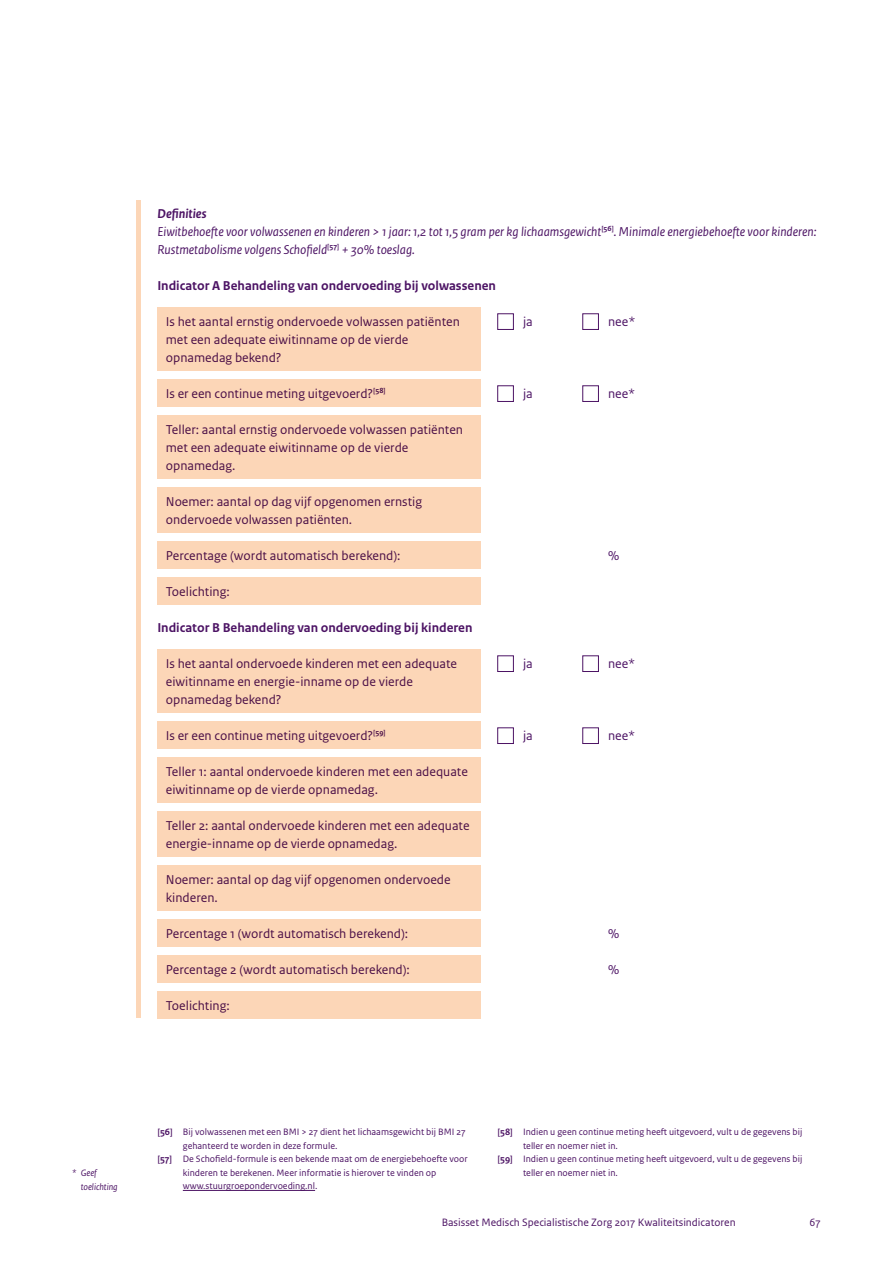
<style>
.page{position:relative;width:893px;height:1263px;background:#fff}
.page>*{position:absolute;margin:0;border:0;box-sizing:border-box;transform-origin:0 0}
.t1{font:13.5px/18px "Rijksoverheid Sans Text";color:#4c1364}
.t2{font:italic 13.5px/18px "Rijksoverheid Sans Text";color:#4c1364}
.t3{font:700 13.5px "Rijksoverheid Sans Text";color:#4c1364}
.t4{font:11.25px "Rijksoverheid Sans Text";color:#4c1364}
.t5{font:9.75px "Rijksoverheid Sans Text";color:#4c1364}
.t6{font:italic 9.75px/13.5px "Rijksoverheid Sans Text";color:#4c1364}
.s1{font-weight:700}
</style>
<div class="page">
<hr style="left:136px;top:200px;width:4px;height:817px;background:#fcd6b7">
<div style="left:583px;top:314px;width:16px;height:16px;border:1px solid #4c1364"></div>
<div style="left:583px;top:386px;width:16px;height:16px;border:1px solid #4c1364"></div>
<div style="left:583px;top:656px;width:16px;height:16px;border:1px solid #4c1364"></div>
<div style="left:583px;top:728px;width:16px;height:16px;border:1px solid #4c1364"></div>
<div style="left:497px;top:314px;width:17px;height:16px;border:1px solid #4c1364"></div>
<div style="left:497px;top:386px;width:17px;height:16px;border:1px solid #4c1364"></div>
<div style="left:497px;top:656px;width:17px;height:16px;border:1px solid #4c1364"></div>
<div style="left:497px;top:728px;width:17px;height:16px;border:1px solid #4c1364"></div>
<div style="left:157px;top:308px;width:323px;height:63px;background:#fcd6b7"></div>
<div style="left:157px;top:380px;width:323px;height:27px;background:#fcd6b7"></div>
<div style="left:157px;top:416px;width:323px;height:63px;background:#fcd6b7"></div>
<div style="left:157px;top:488px;width:323px;height:45px;background:#fcd6b7"></div>
<div style="left:157px;top:542px;width:323px;height:27px;background:#fcd6b7"></div>
<div style="left:157px;top:578px;width:323px;height:27px;background:#fcd6b7"></div>
<div style="left:157px;top:650px;width:323px;height:63px;background:#fcd6b7"></div>
<div style="left:157px;top:722px;width:323px;height:27px;background:#fcd6b7"></div>
<div style="left:157px;top:758px;width:323px;height:45px;background:#fcd6b7"></div>
<div style="left:157px;top:812px;width:323px;height:45px;background:#fcd6b7"></div>
<div style="left:157px;top:866px;width:323px;height:45px;background:#fcd6b7"></div>
<div style="left:157px;top:920px;width:323px;height:27px;background:#fcd6b7"></div>
<div style="left:157px;top:956px;width:323px;height:27px;background:#fcd6b7"></div>
<div style="left:157px;top:992px;width:323px;height:27px;background:#fcd6b7"></div>
<hr style="left:183px;top:1190px;width:132px;height:1px;background:#4c1364">
<p class="t2" style="left:157px;top:205px;width:661px"><span class="s1">Definities<br></span>Eiwitbehoefte voor volwassenen en kinderen &gt; 1 jaar: 1,2 tot 1,5 gram per kg lichaamsgewicht<sup>[56]</sup>. Minimale energiebehoefte voor kinderen:<br>Rustmetabolisme volgens Schofield<sup>[57]</sup> + 30% toeslag.</p>
<p class="t3" style="left:157px;top:278px;width:340px">Indicator A Behandeling van ondervoeding bij volwassenen</p>
<p class="t1" style="left:166px;top:313px;width:295px">Is het aantal ernstig ondervoede volwassen patiënten</p>
<p class="t1" style="left:523px;top:313px;width:11px">ja</p>
<p class="t1" style="left:608px;top:313px;width:29px">nee*</p>
<p class="t1" style="left:166px;top:331px;width:244px">met een adequate eiwitinname op de vierde opnamedag bekend?</p>
<p class="t1" style="left:166px;top:385px;width:221px">Is er een continue meting uitgevoerd?<sup>[58]</sup></p>
<p class="t1" style="left:523px;top:385px;width:11px">ja</p>
<p class="t1" style="left:608px;top:385px;width:29px">nee*</p>
<p class="t1" style="left:166px;top:421px;width:299px">Teller: aantal ernstig ondervoede volwassen patiënten met een adequate eiwitinname op de vierde opnamedag.</p>
<p class="t1" style="left:166px;top:493px;width:258px">Noemer: aantal op dag vijf opgenomen ernstig ondervoede volwassen patiënten.</p>
<p class="t1" style="left:166px;top:547px;width:236px">Percentage (wordt automatisch berekend):</p>
<p class="t1" style="left:608px;top:547px;width:13px">%</p>
<p class="t1" style="left:166px;top:583px;width:65px">Toelichting:</p>
<p class="t3" style="left:157px;top:620px;width:317px">Indicator B Behandeling van ondervoeding bij kinderen</p>
<p class="t1" style="left:166px;top:655px;width:293px">Is het aantal ondervoede kinderen met een adequate</p>
<p class="t1" style="left:523px;top:655px;width:11px">ja</p>
<p class="t1" style="left:608px;top:655px;width:29px">nee*</p>
<p class="t1" style="left:166px;top:673px;width:249px">eiwitinname en energie-inname op de vierde opnamedag bekend?</p>
<p class="t1" style="left:166px;top:727px;width:221px">Is er een continue meting uitgevoerd?<sup>[59]</sup></p>
<p class="t1" style="left:523px;top:727px;width:11px">ja</p>
<p class="t1" style="left:608px;top:727px;width:29px">nee*</p>
<p class="t1" style="left:166px;top:763px;width:304px">Teller 1: aantal ondervoede kinderen met een adequate eiwitinname op de vierde opnamedag.</p>
<p class="t1" style="left:166px;top:817px;width:305px">Teller 2: aantal ondervoede kinderen met een adequate energie-inname op de vierde opnamedag.</p>
<p class="t1" style="left:166px;top:871px;width:286px">Noemer: aantal op dag vijf opgenomen ondervoede kinderen.</p>
<p class="t1" style="left:166px;top:925px;width:244px">Percentage 1 (wordt automatisch berekend):</p>
<p class="t1" style="left:608px;top:925px;width:13px">%</p>
<p class="t1" style="left:166px;top:961px;width:246px">Percentage 2 (wordt automatisch berekend):</p>
<p class="t1" style="left:608px;top:961px;width:13px">%</p>
<p class="t1" style="left:166px;top:997px;width:65px">Toelichting:</p>
<p class="t6" style="left:81px;top:1167px;width:38px;text-indent:-9px">* Geef toelichting</p>
<p class="t5" style="left:157px;top:1127px;width:310px"><span class="s1">[56]</span> Bij volwassenen met een BMI &gt; 27 dient het lichaamsgewicht bij BMI 27</p>
<p class="t5" style="left:183px;top:1140px;width:156px">gehanteerd te worden in deze formule.</p>
<p class="t5" style="left:157px;top:1154px;width:312px"><span class="s1">[57]</span> De Schofield-formule is een bekende maat om de energiebehoefte voor</p>
<p class="t5" style="left:183px;top:1167px;width:255px">kinderen te berekenen. Meer informatie is hierover te vinden op</p>
<p class="t5" style="left:183px;top:1181px;width:136px">www.stuurgroepondervoeding.nl.</p>
<p class="t5" style="left:497px;top:1127px;width:306px"><span class="s1">[58]</span> Indien u geen continue meting heeft uitgevoerd, vult u de gegevens bij</p>
<p class="t5" style="left:523px;top:1140px;width:96px">teller en noemer niet in.</p>
<p class="t5" style="left:497px;top:1154px;width:306px"><span class="s1">[59]</span> Indien u geen continue meting heeft uitgevoerd, vult u de gegevens bij</p>
<p class="t5" style="left:523px;top:1167px;width:96px">teller en noemer niet in.</p>
<p class="t4" style="left:442px;top:1216px;width:295px">Basisset Medisch Specialistische Zorg 2017 Kwaliteitsindicatoren</p>
<p class="t4" style="left:809px;top:1216px;width:13px">67</p>
</div>
